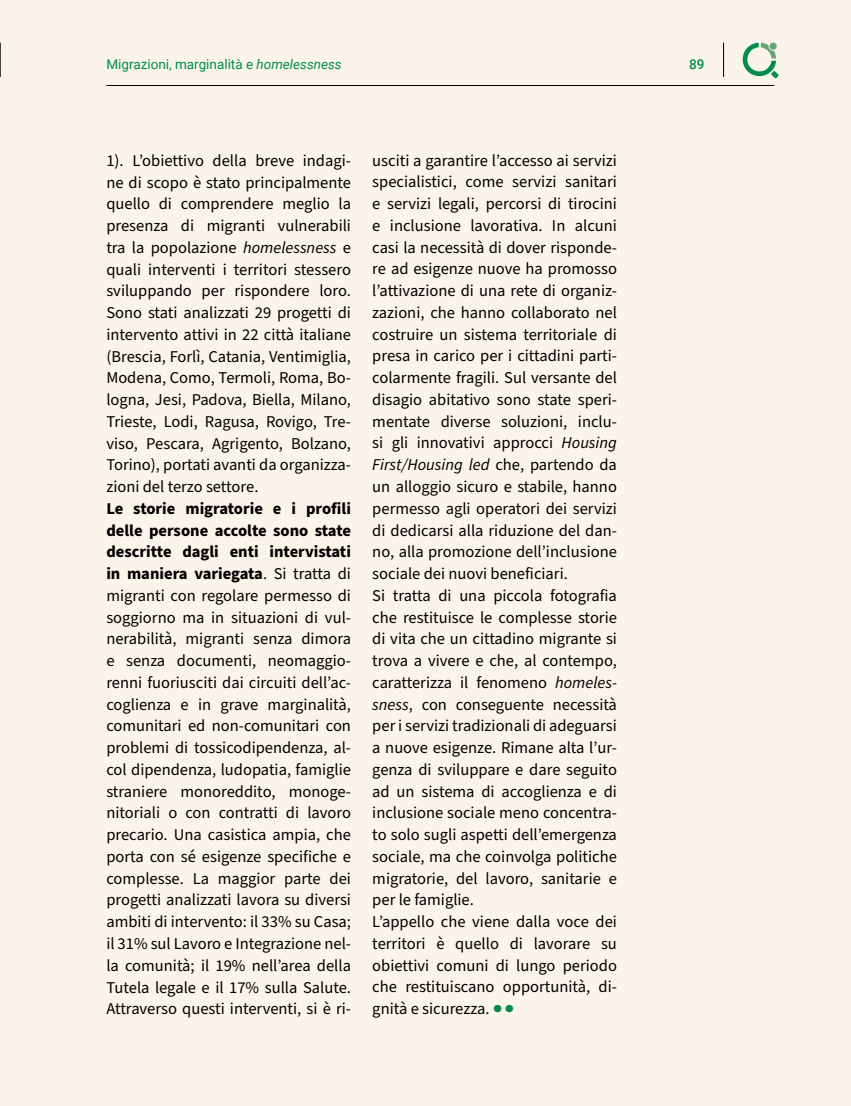
<style>
.page{position:relative;width:851px;height:1106px;background:#fff}
.page>*{position:absolute;margin:0;border:0;box-sizing:border-box;transform-origin:0 0}
.t1{font:16.5px/21.8px "Source Sans Pro";color:#000;text-align:justify}
.t2{font:13.5px "Roboto";color:#028d4e}
.t3{font:500 13.5px "Roboto";color:#028d4e}
.s1{font-style:italic}
.s2{font-weight:700}
.s3{color:#028d4e}
</style>
<div class="page">
<div style="left:0;top:0;width:850px;height:1106px;background:#faf4ea"></div>
<hr style="left:106px;top:85px;width:668px;height:1px;background:#000">
<hr style="left:723px;top:43px;width:1px;height:34px;background:#000">
<svg style="left:742px;top:43px;width:36px;height:36px"></svg>
<hr style="left:0;top:43px;width:1px;height:34px;background:#000">
<p class="t2" style="left:106px;top:59px;width:237px">Migrazioni, marginalità e <span class="s1">homelessness</span></p>
<p class="t1" style="left:106px;top:150px;width:246px">1). L’obiettivo della breve indagi&shy;ne di scopo è stato principalmente quello di comprendere meglio la presenza di migranti vulnerabili tra la popolazione <span class="s1">homelessness</span> e quali interventi i territori stessero sviluppando per rispondere loro.<br>Sono stati analizzati 29 progetti di intervento attivi in 22 città italiane (Brescia, Forlì, Catania, Ventimiglia, Modena, Como, Termoli, Roma, Bo&shy;logna, Jesi, Padova, Biella, Milano, Trieste, Lodi, Ragusa, Rovigo, Tre&shy;viso, Pescara, Agrigento, Bolzano, Torino), portati avanti da organizza&shy;zioni del terzo settore.</p>
<p class="t1" style="left:106px;top:498px;width:246px"><span class="s2">Le storie migratorie e i profili delle persone accolte sono state descritte dagli enti intervistati in maniera variegata</span>. Si tratta di migranti con regolare permesso di soggiorno ma in situazioni di vul&shy;nerabilità, migranti senza dimora e senza documenti, neomaggio&shy;renni fuoriusciti dai circuiti dell’ac&shy;coglienza e in grave marginalità, comunitari ed non-comunitari con problemi di tossicodipendenza, al&shy;col dipendenza, ludopatia, famiglie straniere monoreddito, monoge&shy;nitoriali o con contratti di lavoro precario. Una casistica ampia, che porta con sé esigenze specifiche e complesse. La maggior parte dei progetti analizzati lavora su diversi ambiti di intervento: il 33% su Casa; il 31% sul Lavoro e Integrazione nel&shy;la comunità; il 19% nell’area della Tutela legale e il 17% sulla Salute.<br>Attraverso questi interventi, si è ri-</p>
<p class="t1" style="left:372px;top:150px;width:246px;text-align:left">usciti a garantire l’accesso ai servizi specialistici, come servizi sanitari e servizi legali, percorsi di tirocini e inclusione lavorativa. In alcuni casi la necessità di dover risponde&shy;re ad esigenze nuove ha promosso l’attivazione di una rete di organiz&shy;zazioni, che hanno collaborato nel costruire un sistema territoriale di presa in carico per i cittadini parti&shy;colarmente fragili. Sul versante del disagio abitativo sono state speri&shy;mentate diverse soluzioni, inclu&shy;si gli innovativi approcci <span class="s1">Housing First/Housing led</span> che, partendo da un alloggio sicuro e stabile, hanno permesso agli operatori dei servizi di dedicarsi alla riduzione del dan&shy;no, alla promozione dell’inclusione sociale dei nuovi beneficiari.<br>Si tratta di una piccola fotografia che restituisce le complesse storie di vita che un cittadino migrante si trova a vivere e che, al contempo, caratterizza il fenomeno <span class="s1">homeles&shy;sness</span>, con conseguente necessità per i servizi tradizionali di adeguarsi a nuove esigenze. Rimane alta l’ur&shy;genza di sviluppare e dare seguito ad un sistema di accoglienza e di inclusione sociale meno concentra&shy;to solo sugli aspetti dell’emergenza sociale, ma che coinvolga politiche migratorie, del lavoro, sanitarie e per le famiglie.<br>L’appello che viene dalla voce dei territori è quello di lavorare su obiettivi comuni di lungo periodo che restituiscano opportunità, di&shy;gnità e sicurezza. <span class="s3">●●</span></p>
<p class="t3" style="left:689px;top:56px;width:17px">89</p>
</div>
